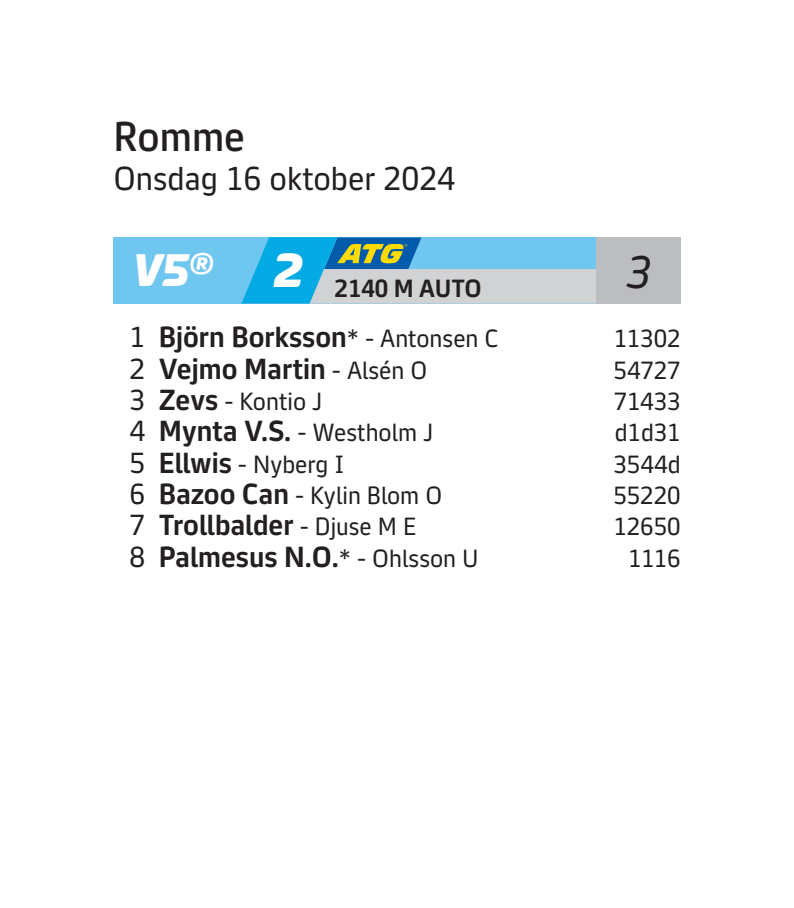
<style>
.page{position:relative;width:794px;height:908px;background:#fff}
.page>*{position:absolute;margin:0;border:0;box-sizing:border-box;transform-origin:0 0}
.t1{font:46px "ATG Rubrik";color:#fff}
.t2{font:44px "ATG Rubrik";color:#fff}
.t3{font:italic 44px "ATG Text";color:#231f20}
.t4{font:500 40px "ATG Text";color:#231f20}
.t5{font:32px "ATG Text";color:#231f20}
.HorseAndRider{font:700 28px "ATG Text";color:#231f20}
.S_REKORD{font:28px "ATG Text";color:#231f20}
.HorseAndRider-2{font:24px "ATG Text";color:#231f20}
.S_REKORD-2{font:24px "ATG Text";color:#231f20}
.t6{font:700 24px "ATG Text";color:#231f20}
.s1{font-weight:400;font-size:24px}
.s2{font-weight:700;font-size:28px}
</style>
<div class="page">
<div style="left:595px;top:237px;width:85px;height:66px;background:#bcbdc0"></div>
<svg style="left:113px;top:237px;width:483px;height:66px;background:#79bfdb"></svg>
<p class="t4" style="left:113px;top:113px;width:133px">Romme</p>
<p class="t5" style="left:113px;top:159px;width:343px">Onsdag 16 oktober 2024</p>
<p class="t2" style="left:134px;top:244px;width:80px">V5®</p>
<p class="t1" style="left:274px;top:243px;width:30px">2</p>
<p class="t6" style="left:334px;top:274px;width:149px">2140 M AUTO</p>
<p class="t3" style="left:626px;top:246px;width:26px">3</p>
<p class="S_REKORD" style="left:129px;top:320px;width:17px">1</p>
<p class="HorseAndRider" style="left:159px;top:320px;width:341px">Björn Borksson<span class="s1">* - Antonsen C</span></p>
<p class="S_REKORD-2" style="left:614px;top:324px;width:68px">11302</p>
<p class="S_REKORD" style="left:129px;top:352px;width:17px">2</p>
<p class="HorseAndRider" style="left:159px;top:351px;width:270px">Vejmo Martin <span class="s1">- Alsén O</span></p>
<p class="S_REKORD-2" style="left:613px;top:356px;width:69px">54727</p>
<p class="S_REKORD" style="left:129px;top:383px;width:17px">3</p>
<p class="HorseAndRider-2" style="left:159px;top:387px;width:165px"><span class="s2">Zevs</span> - Kontio J</p>
<p class="S_REKORD-2" style="left:614px;top:387px;width:68px">71433</p>
<p class="S_REKORD" style="left:129px;top:414px;width:17px">4</p>
<p class="HorseAndRider-2" style="left:159px;top:418px;width:276px"><span class="s2">Mynta V.S.</span> - Westholm J</p>
<p class="S_REKORD-2" style="left:615px;top:418px;width:67px">d1d31</p>
<p class="S_REKORD" style="left:129px;top:446px;width:17px">5</p>
<p class="HorseAndRider-2" style="left:159px;top:449px;width:187px"><span class="s2">Ellwis</span> - Nyberg I</p>
<p class="S_REKORD-2" style="left:613px;top:449px;width:69px">3544d</p>
<p class="S_REKORD" style="left:129px;top:477px;width:17px">6</p>
<p class="HorseAndRider-2" style="left:159px;top:481px;width:285px"><span class="s2">Bazoo Can</span> - Kylin Blom O</p>
<p class="S_REKORD-2" style="left:613px;top:481px;width:69px">55220</p>
<p class="S_REKORD" style="left:129px;top:508px;width:17px">7</p>
<p class="HorseAndRider" style="left:159px;top:508px;width:259px">Trollbalder <span class="s1">- Djuse M E</span></p>
<p class="S_REKORD-2" style="left:613px;top:512px;width:69px">12650</p>
<p class="S_REKORD" style="left:129px;top:540px;width:17px">8</p>
<p class="HorseAndRider" style="left:159px;top:539px;width:321px">Palmesus N.O.<span class="s1">* - Ohlsson U</span></p>
<p class="S_REKORD-2" style="left:628px;top:543px;width:54px">1116</p>
</div>
